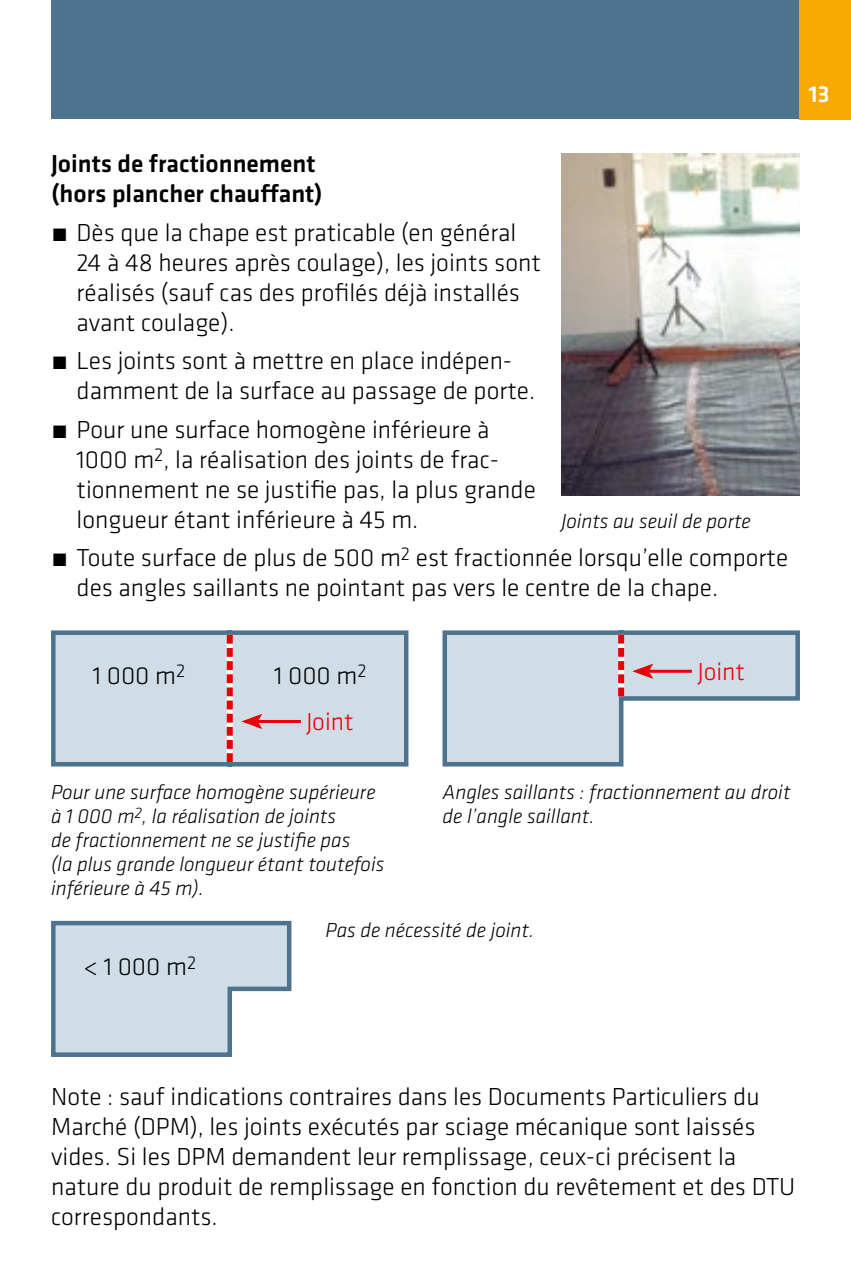
<style>
.page{position:relative;width:851px;height:1276px;background:#fff}
.page>*{position:absolute;margin:0;border:0;box-sizing:border-box;transform-origin:0 0}
.t1{font:300 25.5px/30px "Klavika";color:#000}
.t2{font:500 25.5px/30px "Klavika";color:#000}
.t3{font:300 25.5px "Klavika";color:#e60005}
.t4{font:500 24px "Klavika";color:#fff}
.t5{font:italic 300 21px/24px "Klavika";color:#000}
</style>
<div class="page">
<div style="left:51px;top:0;width:799px;height:119px;background:#4d738f"></div>
<div style="left:799px;top:0;width:51px;height:119px;background:#f6aa00"></div>
<svg style="left:442px;top:630px;width:358px;height:137px;fill:#d1dde6"></svg>
<svg style="left:618px;top:635px;width:6px;height:61px"></svg>
<hr style="left:648px;top:670px;width:43px;height:3px;background:#e60005">
<svg style="left:632px;top:663px;width:21px;height:16px"></svg>
<svg style="left:51px;top:630px;width:358px;height:137px;background:#c4d2dd"></svg>
<svg style="left:227px;top:635px;width:6px;height:127px"></svg>
<hr style="left:258px;top:720px;width:43px;height:3px;background:#e60005">
<svg style="left:241px;top:714px;width:21px;height:15px"></svg>
<img style="left:561px;top:153px;width:238px;height:342px">
<svg style="left:51px;top:920px;width:241px;height:137px;background:#c9d6e0"></svg>
<p class="t2" style="left:51px;top:148px;width:273px">Joints de fractionnement (hors plancher chauffant)</p>
<p class="t1" style="left:77px;top:217px;width:465px;text-indent:-26px">́ Dès que la chape est praticable (en général 24 à 48 heures après coulage), les joints sont réalisés (sauf cas des profilés déjà installés avant coulage).</p>
<p class="t1" style="left:77px;top:345px;width:460px;text-indent:-26px">́ Les joints sont à mettre en place indépen&shy;damment de la surface au passage de porte.</p>
<p class="t1" style="left:77px;top:414px;width:461px;text-indent:-26px">́ Pour une surface homogène inférieure à 1000 m<sup>2</sup>, la réalisation des joints de frac&shy;tionnement ne se justifie pas, la plus grande longueur étant inférieure à 45 m.</p>
<p class="t1" style="left:77px;top:543px;width:713px;text-indent:-25px">́ Toute surface de plus de 500 m<sup>2</sup> est fractionnée lorsqu’elle comporte des angles saillants ne pointant pas vers le centre de la chape.</p>
<p class="t5" style="left:561px;top:508px;width:191px">Joints au seuil de porte</p>
<p class="t4" style="left:808px;top:78px;width:23px">13</p>
<p class="t1" style="left:93px;top:660px;width:94px">1 000 m<sup>2</sup></p>
<p class="t1" style="left:274px;top:660px;width:94px">1 000 m<sup>2</sup></p>
<p class="t3" style="left:306px;top:706px;width:49px">Joint</p>
<p class="t3" style="left:697px;top:656px;width:49px">Joint</p>
<p class="t5" style="left:51px;top:780px;width:335px">Pour une surface homogène supérieure à 1 000 m<sup>2</sup>, la réalisation de joints<br>de fractionnement ne se justifie pas<br>(la plus grande longueur étant toutefois inférieure à 45 m).</p>
<p class="t5" style="left:442px;top:780px;width:349px">Angles saillants : fractionnement au droit de l’angle saillant.</p>
<p class="t1" style="left:84px;top:951px;width:114px">&lt; 1 000 m<sup>2</sup></p>
<p class="t5" style="left:325px;top:917px;width:210px">Pas de nécessité de joint.</p>
<p class="t1" style="left:51px;top:1081px;width:745px">Note : sauf indications contraires dans les Documents Particuliers du Marché (DPM), les joints exécutés par sciage mécanique sont laissés vides. Si les DPM demandent leur remplissage, ceux-ci précisent la nature du produit de remplissage en fonction du revêtement et des DTU correspondants.</p>
</div>
